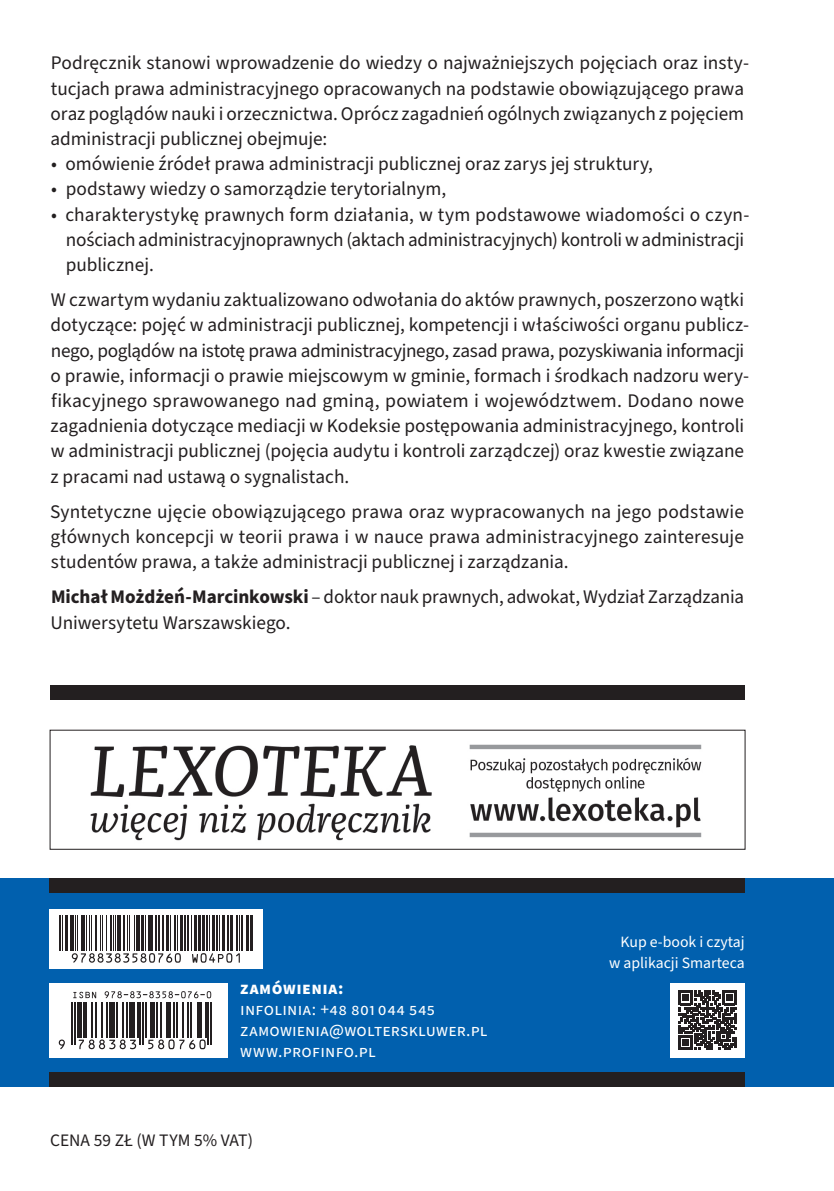
<style>
.page{position:relative;width:834px;height:1191px;background:#fff}
.page>*{position:absolute;margin:0;border:0;box-sizing:border-box;transform-origin:0 0}
.t1{font:19.25px/25.2px "Source Sans Pro";letter-spacing:-.005em;color:#231f20}
.t2{font:17.5px/21px "Source Sans Pro";letter-spacing:.035em;color:#fff}
.t3{font:17.5px "Source Sans Pro";letter-spacing:-.01em;color:#231f20}
.t4{font:700 17.5px "Source Sans Pro";letter-spacing:.03em;color:#fff}
.t5{font:15.75px/21px "Source Sans Pro";color:#fff;text-align:right}
.s1{font-weight:700}
</style>
<div class="page">
<div style="left:0;top:878px;width:833px;height:208px;background:#0160ae"></div>
<div style="left:50px;top:1071px;width:694px;height:15px;background:#231f20"></div>
<div style="left:50px;top:878px;width:694px;height:15px;background:#231f20"></div>
<div style="left:50px;top:685px;width:695px;height:14px;background:#231f20"></div>
<img style="left:90px;top:744px;width:612px;height:97px">
<div style="left:670px;top:983px;width:74px;height:74px;background:#fff"></div>
<svg style="left:678px;top:991px;width:58px;height:58px"></svg>
<div style="left:50px;top:909px;width:213px;height:60px;background:#fff"></div>
<hr style="left:59px;top:915px;width:2px;height:36px;background:#231f20">
<hr style="left:62px;top:915px;width:1px;height:36px;background:#231f20">
<hr style="left:65px;top:915px;width:3px;height:36px;background:#231f20">
<hr style="left:70px;top:915px;width:4px;height:36px;background:#231f20">
<hr style="left:75px;top:915px;width:1px;height:36px;background:#231f20">
<hr style="left:77px;top:915px;width:1px;height:36px;background:#231f20">
<hr style="left:81px;top:915px;width:3px;height:36px;background:#231f20">
<hr style="left:86px;top:915px;width:1px;height:36px;background:#231f20">
<hr style="left:89px;top:915px;width:1px;height:36px;background:#231f20">
<hr style="left:91px;top:915px;width:1px;height:36px;background:#231f20">
<hr style="left:95px;top:915px;width:2px;height:36px;background:#231f20">
<hr style="left:100px;top:915px;width:1px;height:36px;background:#231f20">
<hr style="left:102px;top:915px;width:1px;height:36px;background:#231f20">
<hr style="left:106px;top:915px;width:1px;height:36px;background:#231f20">
<hr style="left:110px;top:915px;width:2px;height:36px;background:#231f20">
<hr style="left:113px;top:915px;width:1px;height:36px;background:#231f20">
<hr style="left:115px;top:915px;width:1px;height:36px;background:#231f20">
<hr style="left:117px;top:915px;width:4px;height:36px;background:#231f20">
<hr style="left:123px;top:915px;width:2px;height:36px;background:#231f20">
<hr style="left:127px;top:915px;width:1px;height:36px;background:#231f20">
<hr style="left:129px;top:915px;width:1px;height:36px;background:#231f20">
<hr style="left:134px;top:915px;width:1px;height:36px;background:#231f20">
<hr style="left:136px;top:915px;width:4px;height:36px;background:#231f20">
<hr style="left:141px;top:915px;width:3px;height:36px;background:#231f20">
<hr style="left:145px;top:915px;width:1px;height:36px;background:#231f20">
<hr style="left:148px;top:915px;width:2px;height:36px;background:#231f20">
<hr style="left:151px;top:915px;width:2px;height:36px;background:#231f20">
<hr style="left:155px;top:915px;width:2px;height:36px;background:#231f20">
<hr style="left:158px;top:915px;width:2px;height:36px;background:#231f20">
<hr style="left:162px;top:915px;width:2px;height:36px;background:#231f20">
<hr style="left:166px;top:915px;width:3px;height:36px;background:#231f20">
<hr style="left:170px;top:915px;width:1px;height:36px;background:#231f20">
<hr style="left:174px;top:915px;width:2px;height:36px;background:#231f20">
<hr style="left:177px;top:915px;width:1px;height:36px;background:#231f20">
<hr style="left:180px;top:915px;width:2px;height:36px;background:#231f20">
<hr style="left:183px;top:915px;width:2px;height:36px;background:#231f20">
<hr style="left:187px;top:915px;width:2px;height:36px;background:#231f20">
<hr style="left:191px;top:915px;width:1px;height:36px;background:#231f20">
<hr style="left:194px;top:915px;width:3px;height:36px;background:#231f20">
<hr style="left:198px;top:915px;width:3px;height:36px;background:#231f20">
<hr style="left:202px;top:915px;width:3px;height:36px;background:#231f20">
<hr style="left:206px;top:915px;width:2px;height:36px;background:#231f20">
<hr style="left:209px;top:915px;width:1px;height:36px;background:#231f20">
<hr style="left:212px;top:915px;width:2px;height:36px;background:#231f20">
<hr style="left:215px;top:915px;width:2px;height:36px;background:#231f20">
<hr style="left:219px;top:915px;width:1px;height:36px;background:#231f20">
<hr style="left:222px;top:915px;width:3px;height:36px;background:#231f20">
<hr style="left:227px;top:915px;width:2px;height:36px;background:#231f20">
<hr style="left:230px;top:915px;width:3px;height:36px;background:#231f20">
<hr style="left:236px;top:915px;width:2px;height:36px;background:#231f20">
<hr style="left:239px;top:915px;width:1px;height:36px;background:#231f20">
<hr style="left:241px;top:915px;width:2px;height:36px;background:#231f20">
<hr style="left:246px;top:915px;width:2px;height:36px;background:#231f20">
<hr style="left:249px;top:915px;width:1px;height:36px;background:#231f20">
<hr style="left:251px;top:915px;width:2px;height:36px;background:#231f20">
<svg style="left:72px;top:953px;width:109px;height:9px"></svg>
<svg style="left:192px;top:953px;width:48px;height:9px"></svg>
<div style="left:50px;top:983px;width:178px;height:74px;background:#fff"></div>
<svg style="left:73px;top:991px;width:23px;height:7px"></svg>
<svg style="left:105px;top:991px;width:106px;height:7px"></svg>
<svg style="left:59px;top:1039px;width:6px;height:10px"></svg>
<hr style="left:72px;top:1002px;width:1px;height:43px;background:#231f20">
<hr style="left:75px;top:1002px;width:1px;height:43px;background:#231f20">
<div style="left:77px;top:1002px;width:5px;height:35px;background:#231f20"></div>
<hr style="left:83px;top:1002px;width:3px;height:35px;background:#231f20">
<hr style="left:91px;top:1002px;width:1px;height:35px;background:#231f20">
<hr style="left:95px;top:1002px;width:2px;height:35px;background:#231f20">
<hr style="left:101px;top:1002px;width:2px;height:35px;background:#231f20">
<hr style="left:106px;top:1002px;width:1px;height:35px;background:#231f20">
<div style="left:109px;top:1002px;width:6px;height:35px;background:#231f20"></div>
<hr style="left:116px;top:1002px;width:1px;height:35px;background:#231f20">
<hr style="left:122px;top:1002px;width:1px;height:35px;background:#231f20">
<hr style="left:126px;top:1002px;width:2px;height:35px;background:#231f20">
<svg style="left:79px;top:1039px;width:57px;height:10px"></svg>
<div style="left:129px;top:1002px;width:6px;height:35px;background:#231f20"></div>
<hr style="left:137px;top:1002px;width:1px;height:35px;background:#231f20">
<hr style="left:140px;top:1002px;width:1px;height:43px;background:#231f20">
<hr style="left:143px;top:1002px;width:1px;height:43px;background:#231f20">
<hr style="left:146px;top:1002px;width:1px;height:35px;background:#231f20">
<hr style="left:150px;top:1002px;width:4px;height:35px;background:#231f20">
<hr style="left:156px;top:1002px;width:1px;height:35px;background:#231f20">
<hr style="left:160px;top:1002px;width:2px;height:35px;background:#231f20">
<div style="left:166px;top:1002px;width:5px;height:35px;background:#231f20"></div>
<hr style="left:174px;top:1002px;width:1px;height:35px;background:#231f20">
<hr style="left:177px;top:1002px;width:1px;height:35px;background:#231f20">
<hr style="left:182px;top:1002px;width:2px;height:35px;background:#231f20">
<hr style="left:187px;top:1002px;width:1px;height:35px;background:#231f20">
<hr style="left:190px;top:1002px;width:1px;height:35px;background:#231f20">
<svg style="left:148px;top:1039px;width:58px;height:10px"></svg>
<div style="left:197px;top:1002px;width:5px;height:35px;background:#231f20"></div>
<hr style="left:205px;top:1002px;width:1px;height:35px;background:#231f20">
<hr style="left:208px;top:1002px;width:1px;height:43px;background:#231f20">
<hr style="left:211px;top:1002px;width:1px;height:43px;background:#231f20">
<p class="t1" style="left:50px;top:51px;width:700px">Podręcznik stanowi wprowadzenie do wiedzy o najważniejszych pojęciach oraz insty&shy;tucjach prawa administracyjnego opracowanych na podstawie obowiązującego prawa oraz poglądów nauki i orzecznictwa. Oprócz zagadnień ogólnych związanych z pojęciem administracji publicznej obejmuje:</p>
<p class="t1" style="left:51px;top:152px;width:603px">• omówienie źródeł prawa administracji publicznej oraz zarys jej struktury,</p>
<p class="t1" style="left:51px;top:177px;width:396px">• podstawy wiedzy o samorządzie terytorialnym,</p>
<p class="t1" style="left:66px;top:202px;width:685px;text-indent:-15px">• charakterystykę prawnych form działania, w tym podstawowe wiadomości o czyn&shy;nościach administracyjnoprawnych (aktach administracyjnych) kontroli w administracji publicznej.</p>
<p class="t1" style="left:50px;top:288px;width:700px">W czwartym wydaniu zaktualizowano odwołania do aktów prawnych, poszerzono wątki dotyczące: pojęć w administracji publicznej, kompetencji i właściwości organu publicz&shy;nego, poglądów na istotę prawa administracyjnego, zasad prawa, pozyskiwania informacji o prawie, informacji o prawie miejscowym w gminie, formach i środkach nadzoru wery&shy;fikacyjnego sprawowanego nad gminą, powiatem i województwem. Dodano nowe zagadnienia dotyczące mediacji w Kodeksie postępowania administracyjnego, kontroli w administracji publicznej (pojęcia audytu i kontroli zarządczej) oraz kwestie związane z pracami nad ustawą o sygnalistach.</p>
<p class="t1" style="left:50px;top:499px;width:695px;text-align:justify">Syntetyczne ujęcie obowiązującego prawa oraz wypracowanych na jego podstawie głównych koncepcji w teorii prawa i w nauce prawa administracyjnego zainteresuje studentów prawa, a także administracji publicznej i zarządzania.</p>
<p class="t1" style="left:51px;top:585px;width:695px"><span class="s1">Michał Możdżeń-Marcinkowski</span> – doktor nauk prawnych, adwokat, Wydział Zarządzania<br>Uniwersytetu Warszawskiego.</p>
<p class="t4" style="left:240px;top:976px;width:105px">zamóWienia:</p>
<p class="t2" style="left:240px;top:999px;width:249px">infolinia: +48 801 044 545 zamowienia@wolterskluwer.pl www.profinfo.pl</p>
<p class="t3" style="left:50px;top:1128px;width:204px">CENA 59 ZŁ (W TYM 5% VAT)</p>
<p class="t5" style="left:609px;top:931px;width:137px">Kup e-book i czytaj w aplikacji Smarteca</p>
</div>
